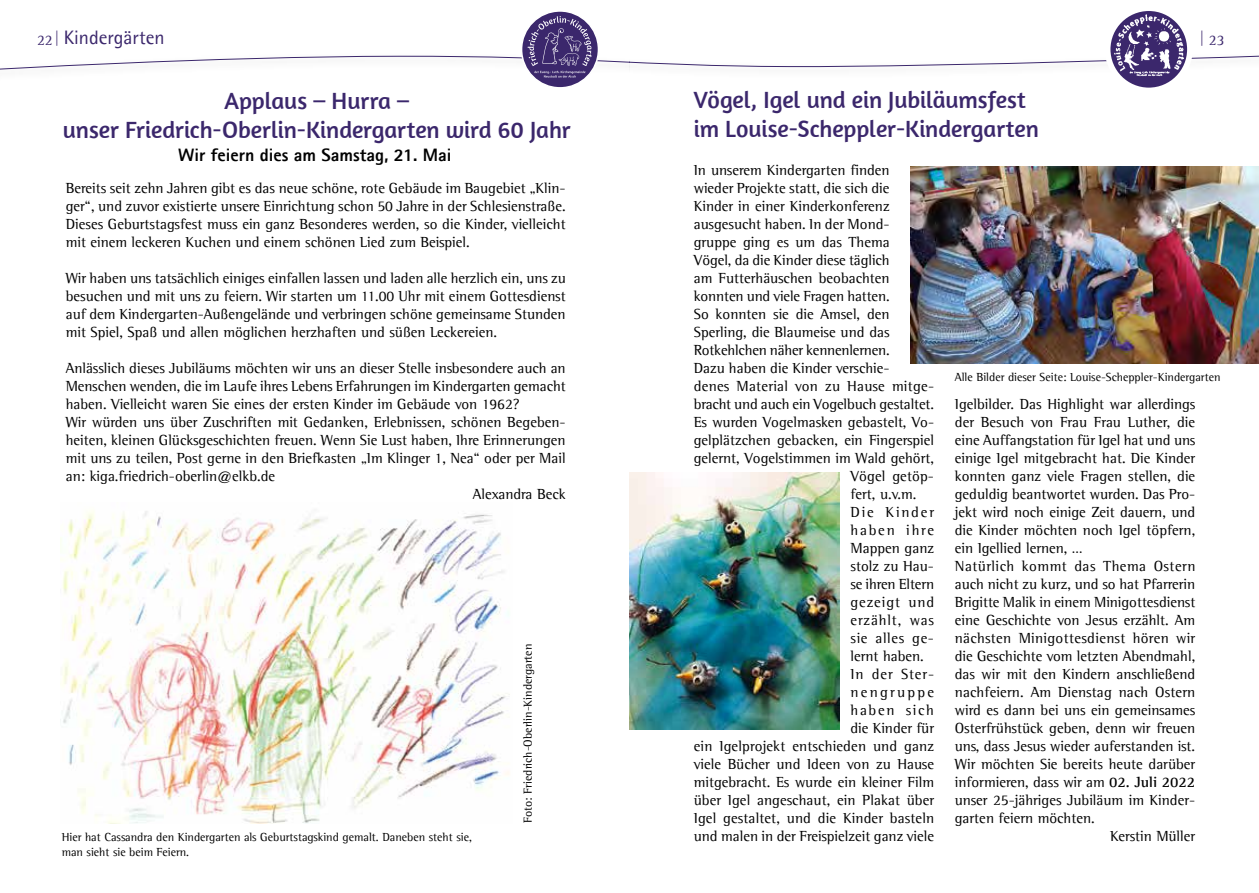
<style>
.page{position:relative;width:1259px;height:893px;background:#fff}
.page>*{position:absolute;margin:0;border:0;box-sizing:border-box;transform-origin:0 0}
.t1{font:24px/28.8px "Amaranth";letter-spacing:-.005em;color:#3b276c;text-align:center}
.t2{font:19.5px "Agfa Rotis Semisans";color:#3b276c}
.t3{font:800 18px "Agfa Rotis Sans Serif";color:#000}
.t4{font:15px/18px "Agfa Rotis Semi Serif";color:#000;text-align:justify}
.t5{font:15px "Agfa Rotis Semi Serif";letter-spacing:.02em;color:#000}
.t6{font:15px "Agfa Rotis Semi Serif";letter-spacing:.03em;color:#000}
.t7{font:15px "Agfa Rotis Semi Serif";letter-spacing:.055em;color:#000}
.t8{font:15px "Agfa Rotis Semi Serif";letter-spacing:.04em;color:#000}
.t9{font:15px "Agfa Rotis Semi Serif";letter-spacing:.06em;color:#000}
.t10{font:15px "Agfa Rotis Semi Serif";letter-spacing:.12em;color:#000}
.t11{font:15px "Agfa Rotis Semi Serif";letter-spacing:.115em;color:#000}
.t12{font:15px "Agfa Rotis Semi Serif";letter-spacing:.15em;color:#000}
.t13{font:15px "Agfa Rotis Semi Serif";letter-spacing:.11em;color:#000}
.t14{font:15px "Agfa Rotis Semi Serif";color:#3b276c}
.t15{font:12px/14.4px "Agfa Rotis Semi Serif";color:#000}
.s1{font-family:"Agfa Rotis Semi Serif";font-size:15px}
.s2{font-weight:700}
</style>
<div class="page">
<svg style="left:1107px;top:8px;width:83px;height:82px"></svg>
<div style="left:1104px;top:5px;width:88px;height:88px;border:6px solid #fff;border-radius:50%"></div>
<img style="left:1119px;top:13px;width:58px;height:3px">
<svg style="left:521px;top:11px;width:77px;height:77px"></svg>
<div style="left:521px;top:10px;width:78px;height:79px;border:2px solid #fff;border-radius:50%"></div>
<svg style="left:0;top:16px;width:1259px;height:62px"></svg>
<img style="left:61px;top:510px;width:449px;height:313px">
<img style="left:629px;top:472px;width:211px;height:257px">
<img style="left:910px;top:167px;width:349px;height:197px">
<h2 class="t2" style="left:37px;top:26px;width:129px"><span class="s1">22|</span> Kindergärten</h2>
<p class="t14" style="left:1199px;top:31px;width:27px">| 23</p>
<h1 class="t1" style="left:63px;top:86px;width:509px">Applaus – Hurra –<br>unser Friedrich-Oberlin-Kindergarten wird 60 Jahr</h1>
<p class="t3" style="left:178px;top:144px;width:275px">Wir feiern dies am Samstag, 21. Mai</p>
<p class="t4" style="left:66px;top:179px;width:501px">Bereits seit zehn Jahren gibt es das neue schöne, rote Gebäude im Baugebiet „Klin&shy;ger“, und zuvor existierte unsere Einrichtung schon 50 Jahre in der Schlesienstraße.<br>Dieses Geburtstagsfest muss ein ganz Besonderes werden, so die Kinder, vielleicht mit einem leckeren Kuchen und einem schönen Lied zum Beispiel.</p>
<p class="t4" style="left:66px;top:269px;width:501px">Wir haben uns tatsächlich einiges einfallen lassen und laden alle herzlich ein, uns zu besuchen und mit uns zu feiern. Wir starten um 11.00 Uhr mit einem Gottesdienst auf dem Kindergarten-Außengelände und verbringen schöne gemeinsame Stunden mit Spiel, Spaß und allen möglichen herzhaften und süßen Leckereien.</p>
<p class="t4" style="left:66px;top:359px;width:501px">Anlässlich dieses Jubiläums möchten wir uns an dieser Stelle insbesondere auch an</p>
<p class="t4" style="left:66px;top:377px;width:501px">Menschen wenden, die im Laufe ihres Lebens Erfahrungen im Kindergarten gemacht</p>
<p class="t4" style="left:66px;top:395px;width:455px">haben. Vielleicht waren Sie eines der ersten Kinder im Gebäude von 1962?</p>
<p class="t4" style="left:66px;top:413px;width:501px">Wir würden uns über Zuschriften mit Gedanken, Erlebnissen, schönen Begeben-</p>
<p class="t4" style="left:66px;top:431px;width:501px">heiten, kleinen Glücksgeschichten freuen. Wenn Sie Lust haben, Ihre Erinnerungen</p>
<p class="t4" style="left:66px;top:449px;width:501px">mit uns zu teilen, Post gerne in den Briefkasten „Im Klinger 1, Nea“ oder per Mail</p>
<p class="t4" style="left:66px;top:467px;width:211px">an: kiga.friedrich-oberlin@elkb.de</p>
<p class="t4" style="left:473px;top:485px;width:94px">Alexandra Beck</p>
<p class="t15" style="left:62px;top:830px;width:412px">Hier hat Cassandra den Kindergarten als Geburtstagskind gemalt. Daneben steht sie, man sieht sie beim Feiern.</p>
<p class="t15" style="left:520px;top:823px;width:181px;rotate:-90deg">Foto: Friedrich-Oberlin-Kindergarten</p>
<h1 class="t1" style="left:694px;top:85px;width:347px;text-align:left">Vögel, Igel und ein Jubiläumsfest im Louise-Scheppler-Kindergarten</h1>
<p class="t4" style="left:694px;top:161px;width:197px">In unserem Kindergarten finden</p>
<p class="t4" style="left:694px;top:179px;width:197px">wieder Projekte statt, die sich die</p>
<p class="t4" style="left:694px;top:197px;width:197px">Kinder in einer Kinderkonferenz</p>
<p class="t4" style="left:694px;top:215px;width:197px">ausgesucht haben. In der Mond-</p>
<p class="t4" style="left:694px;top:233px;width:197px">gruppe ging es um das Thema</p>
<p class="t4" style="left:694px;top:251px;width:197px">Vögel, da die Kinder diese täglich</p>
<p class="t4" style="left:694px;top:269px;width:197px">am Futterhäuschen beobachten</p>
<p class="t4" style="left:694px;top:287px;width:197px">konnten und viele Fragen hatten.</p>
<p class="t4" style="left:694px;top:305px;width:197px">So konnten sie die Amsel, den</p>
<p class="t4" style="left:694px;top:323px;width:197px">Sperling, die Blaumeise und das</p>
<p class="t4" style="left:694px;top:341px;width:197px">Rotkehlchen näher kennenlernen.</p>
<p class="t4" style="left:694px;top:359px;width:197px">Dazu haben die Kinder verschie-</p>
<p class="t4" style="left:694px;top:377px;width:242px">denes Material von zu Hause mitge-</p>
<p class="t4" style="left:694px;top:395px;width:242px">bracht und auch ein Vogelbuch gestaltet.</p>
<p class="t4" style="left:694px;top:413px;width:242px">Es wurden Vogelmasken gebastelt, Vo-</p>
<p class="t4" style="left:694px;top:431px;width:242px">gelplätzchen gebacken, ein Fingerspiel</p>
<p class="t4" style="left:694px;top:449px;width:242px">gelernt, Vogelstimmen im Wald gehört,</p>
<p class="t4" style="left:850px;top:467px;width:85px">Vögel getöp-</p>
<p class="t4" style="left:850px;top:485px;width:67px">fert, u.v.m.</p>
<p class="t10" style="left:850px;top:503px;width:85px">Die Kinder</p>
<p class="t11" style="left:850px;top:521px;width:85px">haben ihre</p>
<p class="t4" style="left:850px;top:539px;width:85px">Mappen ganz</p>
<p class="t4" style="left:850px;top:557px;width:85px">stolz zu Hau-</p>
<p class="t4" style="left:850px;top:575px;width:85px">se ihren Eltern</p>
<p class="t9" style="left:850px;top:593px;width:85px">gezeigt und</p>
<p class="t7" style="left:850px;top:611px;width:85px">erzählt, was</p>
<p class="t8" style="left:850px;top:629px;width:85px">sie alles ge-</p>
<p class="t4" style="left:850px;top:647px;width:75px">lernt haben.</p>
<p class="t7" style="left:850px;top:665px;width:85px">In der Ster-</p>
<p class="t12" style="left:850px;top:683px;width:85px">nengruppe</p>
<p class="t13" style="left:850px;top:701px;width:85px">haben sich</p>
<p class="t4" style="left:850px;top:719px;width:85px">die Kinder für</p>
<p class="t4" style="left:694px;top:737px;width:242px">ein Igelprojekt entschieden und ganz</p>
<p class="t4" style="left:694px;top:755px;width:242px">viele Bücher und Ideen von zu Hause</p>
<p class="t4" style="left:694px;top:773px;width:242px">mitgebracht. Es wurde ein kleiner Film</p>
<p class="t4" style="left:694px;top:791px;width:242px">über Igel angeschaut, ein Plakat über</p>
<p class="t4" style="left:694px;top:809px;width:242px">Igel gestaltet, und die Kinder basteln</p>
<p class="t4" style="left:694px;top:827px;width:242px">und malen in der Freispielzeit ganz viele</p>
<p class="t15" style="left:955px;top:370px;width:267px">Alle Bilder dieser Seite: Louise-Scheppler-Kindergarten</p>
<p class="t4" style="left:955px;top:395px;width:242px">Igelbilder. Das Highlight war allerdings</p>
<p class="t4" style="left:955px;top:413px;width:242px">der Besuch von Frau Frau Luther, die</p>
<p class="t4" style="left:955px;top:431px;width:242px">eine Auffangstation für Igel hat und uns</p>
<p class="t4" style="left:955px;top:449px;width:242px">einige Igel mitgebracht hat. Die Kinder</p>
<p class="t4" style="left:955px;top:467px;width:242px">konnten ganz viele Fragen stellen, die</p>
<p class="t4" style="left:955px;top:485px;width:242px">geduldig beantwortet wurden. Das Pro-</p>
<p class="t4" style="left:955px;top:503px;width:242px">jekt wird noch einige Zeit dauern, und</p>
<p class="t4" style="left:955px;top:521px;width:242px">die Kinder möchten noch Igel töpfern,</p>
<p class="t4" style="left:955px;top:539px;width:129px">ein Igellied lernen, …</p>
<p class="t6" style="left:955px;top:557px;width:242px">Natürlich kommt das Thema Ostern</p>
<p class="t4" style="left:955px;top:575px;width:242px">auch nicht zu kurz, und so hat Pfarrerin</p>
<p class="t4" style="left:955px;top:593px;width:242px">Brigitte Malik in einem Minigottesdienst</p>
<p class="t4" style="left:955px;top:611px;width:242px">eine Geschichte von Jesus erzählt. Am</p>
<p class="t5" style="left:955px;top:629px;width:242px">nächsten Minigottesdienst hören wir</p>
<p class="t4" style="left:955px;top:647px;width:242px">die Geschichte vom letzten Abendmahl,</p>
<p class="t4" style="left:955px;top:665px;width:242px">das wir mit den Kindern anschließend</p>
<p class="t4" style="left:955px;top:683px;width:242px">nachfeiern. Am Dienstag nach Ostern</p>
<p class="t4" style="left:955px;top:701px;width:242px">wird es dann bei uns ein gemeinsames</p>
<p class="t4" style="left:955px;top:719px;width:242px">Osterfrühstück geben, denn wir freuen</p>
<p class="t4" style="left:955px;top:737px;width:242px">uns, dass Jesus wieder auferstanden ist.</p>
<p class="t4" style="left:955px;top:755px;width:242px">Wir möchten Sie bereits heute darüber</p>
<p class="t4" style="left:955px;top:773px;width:242px">informieren, dass wir am <span class="s2">02. Juli 2022</span></p>
<p class="t4" style="left:955px;top:791px;width:242px">unser 25-jähriges Jubiläum im Kinder-</p>
<p class="t4" style="left:955px;top:809px;width:141px">garten feiern möchten.</p>
<p class="t4" style="left:1110px;top:827px;width:87px">Kerstin Müller</p>
</div>
